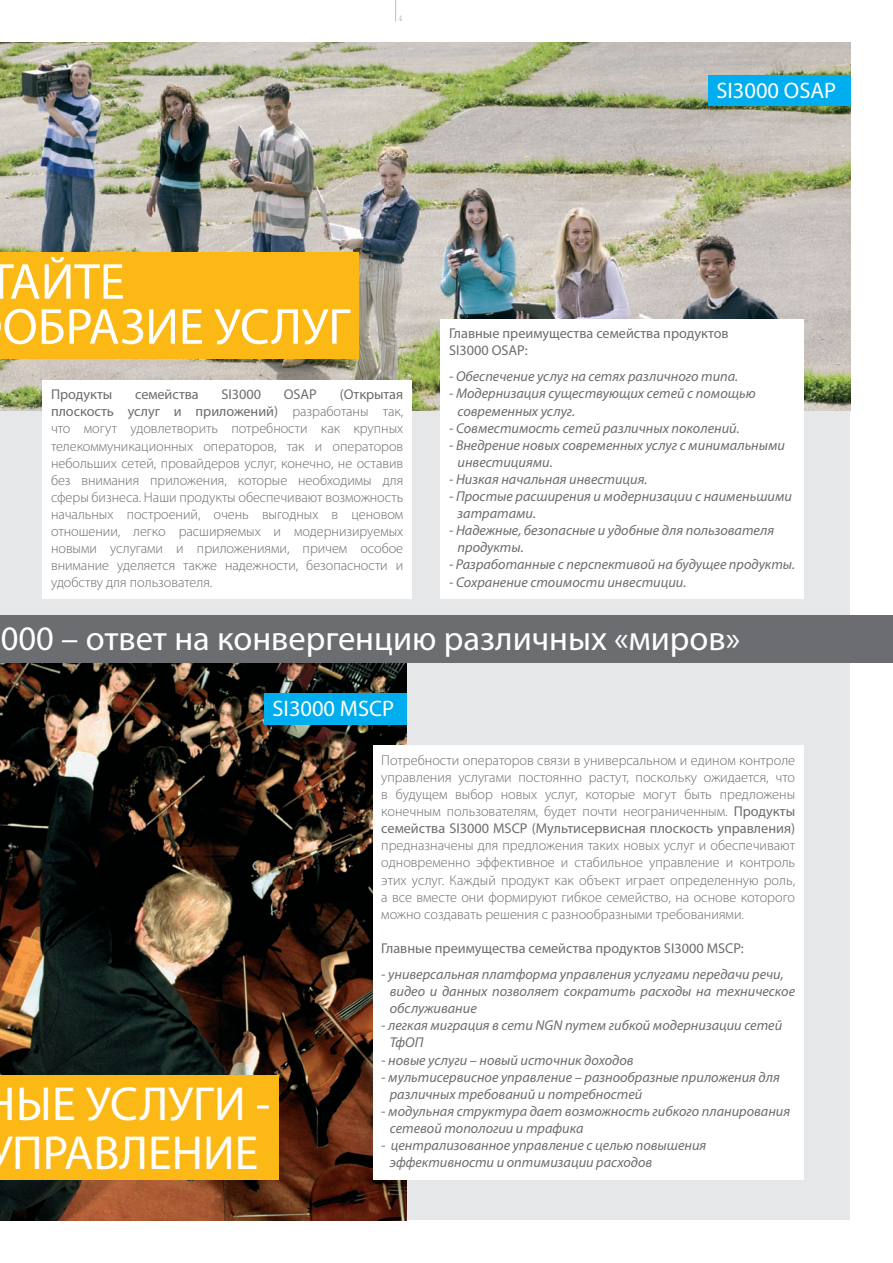
<style>
.page{position:relative;width:893px;height:1263px;background:#fff}
.page>*{position:absolute;margin:0;border:0;box-sizing:border-box;transform-origin:0 0}
.t1{font:51px/45px "Myriad Pro";color:#fff}
.t2{font:48px/49.5px "Myriad Pro";color:#fff;text-align:center}
.t3{font:34.5px "Myriad Pro";color:#fff}
.podnaslov_tekst{font:22.5px "Myriad Pro";color:#fff}
.tekst{font:300 14.25px/17.1px "Myriad Pro";color:#6c6d70;text-align:justify}
.tekst-2{font:italic 14.25px/17.1px "Myriad Pro";color:#6c6d70}
.tekst-3{font:14.25px "Myriad Pro";color:#6c6d70}
.t4{font:9px "Minion Pro";color:#bcbdc0}
.s1{font-weight:400}
</style>
<div class="page">
<div style="left:0;top:43px;width:850px;height:1177px;background:#e6e7e9"></div>
<svg style="left:395px;top:0;width:1px;height:21px"></svg>
<img style="left:0;top:662px;width:407px;height:558px">
<img style="left:0;top:43px;width:850px;height:367px">
<div style="left:43px;top:380px;width:369px;height:218px;background:#fff"></div>
<div style="left:0;top:252px;width:359px;height:107px;background:#fcb814"></div>
<div style="left:264px;top:693px;width:142px;height:32px;background:#00aeef"></div>
<div style="left:0;top:1075px;width:279px;height:105px;background:#fcb814"></div>
<div style="left:441px;top:319px;width:363px;height:279px;background:#fff"></div>
<div style="left:373px;top:746px;width:431px;height:434px;background:#fff"></div>
<div style="left:0;top:615px;width:893px;height:47px;background:#6c6d70"></div>
<div style="left:708px;top:75px;width:142px;height:30px;background:#00aeef"></div>
<p class="t4" style="left:398px;top:13px;width:6px">4</p>
<p class="podnaslov_tekst" style="left:716px;top:78px;width:121px">SI3000 OSAP</p>
<h1 class="t1" style="left:-12px;top:260px;width:363px">ТАЙТЕ<br>ОБРАЗИЕ УСЛУГ</h1>
<p class="tekst" style="left:51px;top:386px;width:354px;text-indent:289px"><span class="s1">(Открытая плоскость услуг и приложений)</span> разработаны так, что могут удовлетворить потребности как крупных телекоммуникационных операторов, так и операторов небольших сетей, провайдеров услуг, конечно, не оставив без внимания приложения, которые необходимы для сферы бизнеса. Наши продукты обеспечивают возможность начальных построений, очень выгодных в ценовом отношении, легко расширяемых и модернизируемых новыми услугами и приложениями, причем особое внимание уделяется также надежности, безопасности и удобству для пользователя.</p>
<p class="tekst-3" style="left:51px;top:387px;width:63px">Продукты</p>
<p class="tekst-3" style="left:135px;top:387px;width:65px">семейства</p>
<p class="tekst-3" style="left:222px;top:387px;width:41px">SI3000</p>
<p class="tekst-3" style="left:284px;top:387px;width:35px">OSAP</p>
<p class="tekst-3" style="left:449px;top:326px;width:281px">Главные преимущества семейства продуктов</p>
<p class="tekst-3" style="left:449px;top:343px;width:80px">SI3000 OSAP:</p>
<p class="tekst-2" style="left:449px;top:368px;width:291px">- Обеспечение услуг на сетях различного типа.</p>
<p class="tekst-2" style="left:449px;top:385px;width:308px">- Модернизация существующих сетей с помощью</p>
<p class="tekst-2" style="left:458px;top:403px;width:119px">современных услуг.</p>
<p class="tekst-2" style="left:449px;top:420px;width:292px">- Совместимость сетей различных поколений.</p>
<p class="tekst-2" style="left:449px;top:437px;width:338px">- Внедрение новых современных услуг с минимальными</p>
<p class="tekst-2" style="left:458px;top:454px;width:97px">инвестициями.</p>
<p class="tekst-2" style="left:449px;top:471px;width:200px">- Низкая начальная инвестиция.</p>
<p class="tekst-2" style="left:449px;top:488px;width:344px">- Простые расширения и модернизации с наименьшими</p>
<p class="tekst-2" style="left:458px;top:505px;width:80px">затратами.</p>
<p class="tekst-2" style="left:449px;top:522px;width:327px">- Надежные, безопасные и удобные для пользователя</p>
<p class="tekst-2" style="left:458px;top:539px;width:68px">продукты.</p>
<p class="tekst-2" style="left:449px;top:556px;width:348px">- Разработанные с перспективой на будущее продукты.</p>
<p class="tekst-2" style="left:449px;top:574px;width:239px">- Сохранение стоимости инвестиции.</p>
<h3 class="t3" style="left:1px;top:619px;width:741px">000 – ответ на конвергенцию различных «миров»</h3>
<p class="podnaslov_tekst" style="left:273px;top:697px;width:123px">SI3000 MSCP</p>
<h2 class="t2" style="left:-15px;top:1080px;width:287px">НЫЕ УСЛУГИ -<br>ПРАВЛЕНИЕ</h2>
<p class="tekst" style="left:381px;top:752px;width:415px">Потребности операторов связи в универсальном и едином контроле управления услугами постоянно растут, поскольку ожидается, что в будущем выбор новых услуг, которые могут быть предложены конечным пользователям, будет почти неограниченным. <span class="s1">Продукты семейства SI3000 MSCP (Мультисервисная плоскость управления) </span>предназначены для предложения таких новых услуг и обеспечивают одновременно эффективное и стабильное управление и контроль этих услуг. Каждый продукт как объект играет определенную роль, а все вместе они формируют гибкое семейство, на основе которого можно создавать решения с разнообразными требованиями.</p>
<p class="tekst-3" style="left:381px;top:940px;width:364px">Главные преимущества семейства продуктов SI3000 MSCP:</p>
<p class="tekst-2" style="left:381px;top:966px;width:404px">- универсальная платформа управления услугами передачи речи,</p>
<p class="tekst-2" style="left:390px;top:983px;width:407px">видео и данных позволяет сократить расходы на техническое обслуживание</p>
<p class="tekst-2" style="left:381px;top:1017px;width:402px">- легкая миграция в сети NGN путем гибкой модернизации сетей</p>
<p class="tekst-2" style="left:390px;top:1034px;width:35px">ТфОП</p>
<p class="tekst-2" style="left:381px;top:1051px;width:254px">- новые услуги – новый источник доходов</p>
<p class="tekst-2" style="left:381px;top:1069px;width:400px">- мультисервисное управление – разнообразные приложения для</p>
<p class="tekst-2" style="left:390px;top:1086px;width:254px">различных требований и потребностей</p>
<p class="tekst-2" style="left:381px;top:1103px;width:410px">- модульная структура дает возможность гибкого планирования</p>
<p class="tekst-2" style="left:390px;top:1120px;width:195px">сетевой топологии и трафика</p>
<p class="tekst-2" style="left:381px;top:1137px;width:327px">- централизованное управление с целью повышения</p>
<p class="tekst-2" style="left:390px;top:1154px;width:264px">эффективности и оптимизации расходов</p>
</div>
